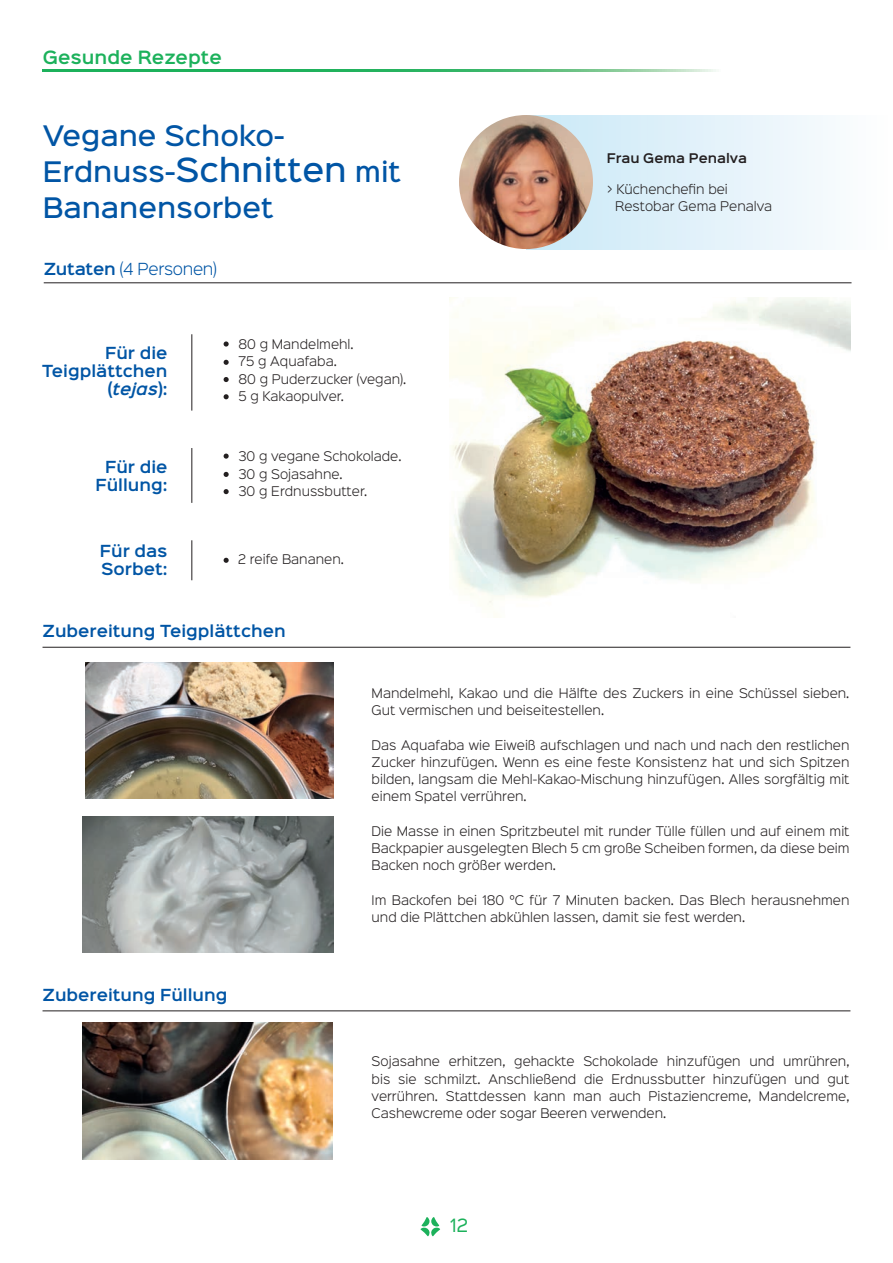
<style>
.page{position:relative;width:893px;height:1263px;background:#fff}
.page>*{position:absolute;margin:0;border:0;box-sizing:border-box;transform-origin:0 0}
.t1{font:500 25.5px/36px "Sinkin Sans 500";color:#0155a5}
.t2{font:600 16.5px "Sinkin Sans 600";color:#1cb15b}
.t3{font:16.5px "Sinkin Sans 400";color:#1cb15b}
.t4{font:600 15px/18px "Sinkin Sans 600";color:#0155a5;text-align:right}
.t5{font:300 15px "Sinkin Sans 300";letter-spacing:-.02em;color:#0155a5}
.t6{font:300 12px/17.2px "Sinkin Sans 300";color:#231f20}
.t7{font:600 12px "Sinkin Sans 600";color:#231f20}
.s1{font-size:30px}
.s2{font-family:"Sinkin Sans 600";font-weight:600}
.s3{font-style:italic}
</style>
<div class="page">
<svg style="left:43px;top:70px;width:673px;height:2px"></svg>
<svg style="left:420px;top:1217px;width:20px;height:19px"></svg>
<img style="left:449px;top:297px;width:401px;height:320px">
<div style="left:526px;top:115px;width:366px;height:134px;background:linear-gradient(to right,#c8e6f4,#fefeff)"></div>
<img style="left:459px;top:115px;width:134px;height:134px;border-radius:67px">
<hr style="left:44px;top:282px;width:807px;height:1px;background:#231f20">
<hr style="left:43px;top:647px;width:807px;height:1px;background:#231f20">
<hr style="left:43px;top:1010px;width:807px;height:1px;background:#231f20">
<hr style="left:191px;top:334px;width:1px;height:77px;background:#231f20">
<hr style="left:191px;top:448px;width:1px;height:55px;background:#231f20">
<svg style="left:224px;top:558px;width:5px;height:5px"></svg>
<hr style="left:191px;top:540px;width:1px;height:40px;background:#231f20">
<svg style="left:224px;top:341px;width:5px;height:6px"></svg>
<svg style="left:224px;top:360px;width:5px;height:5px"></svg>
<svg style="left:224px;top:377px;width:5px;height:5px"></svg>
<svg style="left:224px;top:394px;width:5px;height:5px"></svg>
<svg style="left:224px;top:453px;width:5px;height:6px"></svg>
<svg style="left:224px;top:472px;width:5px;height:5px"></svg>
<svg style="left:224px;top:489px;width:5px;height:5px"></svg>
<img style="left:85px;top:662px;width:249px;height:137px">
<img style="left:83px;top:816px;width:251px;height:136px">
<img style="left:83px;top:1023px;width:249px;height:137px">
<h2 class="t2" style="left:43px;top:43px;width:181px">Gesunde Rezepte</h2>
<h1 class="t1" style="left:43px;top:116px;width:360px">Vegane Schoko-<br>Erdnuss-<span class="s1">Schnitten</span> mit<br>Bananensorbet</h1>
<p class="t5" style="left:44px;top:256px;width:175px"><span class="s2">Zutaten</span> (4 Personen)</p>
<p class="t4" style="left:42px;top:342px;width:127px">Für die<br>Teigplättchen (<span class="s3">TEJAS</span>):</p>
<p class="t4" style="left:96px;top:456px;width:73px">Für die<br>Füllung:</p>
<p class="t6" style="left:238px;top:335px;width:169px">80 g Mandelmehl.<br>75 g Aquafaba.<br>80 g Puderzucker (vegan).<br>5 g Kakaopulver.</p>
<p class="t6" style="left:238px;top:447px;width:165px">30 g vegane Schokolade.<br>30 g Sojasahne.<br>30 g Erdnussbutter.</p>
<p class="t4" style="left:100px;top:541px;width:69px;text-align:left">Für das<br>Sorbet:</p>
<p class="t6" style="left:238px;top:550px;width:107px">2 reife Bananen.</p>
<p class="t4" style="left:43px;top:621px;width:245px">Zubereitung Teigplättchen</p>
<p class="t7" style="left:607px;top:147px;width:142px">Frau Gema Penalva</p>
<p class="t6" style="left:615px;top:180px;width:159px;line-height:16.5px;text-indent:-9px">&gt; Küchenchefin bei<br>Restobar Gema Penalva</p>
<p class="t4" style="left:43px;top:985px;width:186px">Zubereitung Füllung</p>
<p class="t6" style="left:372px;top:683px;width:479px">Mandelmehl, Kakao und die Hälfte des Zuckers in eine Schüssel sieben.<br>Gut vermischen und beiseitestellen.</p>
<p class="t6" style="left:372px;top:735px;width:479px;text-align:justify">Das Aquafaba wie Eiweiß aufschlagen und nach und nach den restlichen Zucker hinzufügen. Wenn es eine feste Konsistenz hat und sich Spitzen bilden, langsam die Mehl-Kakao-Mischung hinzufügen. Alles sorgfältig mit einem Spatel verrühren.</p>
<p class="t6" style="left:372px;top:821px;width:479px;text-align:justify">Die Masse in einen Spritzbeutel mit runder Tülle füllen und auf einem mit Backpapier ausgelegten Blech 5 cm große Scheiben formen, da diese beim Backen noch größer werden.</p>
<p class="t6" style="left:372px;top:890px;width:479px">Im Backofen bei 180 °C für 7 Minuten backen. Das Blech herausnehmen und die Plättchen abkühlen lassen, damit sie fest werden.</p>
<p class="t6" style="left:372px;top:1052px;width:479px;text-align:justify">Sojasahne erhitzen, gehackte Schokolade hinzufügen und umrühren, bis sie schmilzt. Anschließend die Erdnussbutter hinzufügen und gut verrühren. Stattdessen kann man auch Pistaziencreme, Mandelcreme, Cashewcreme oder sogar Beeren verwenden.</p>
<h2 class="t3" style="left:450px;top:1212px;width:19px">12</h2>
</div>
